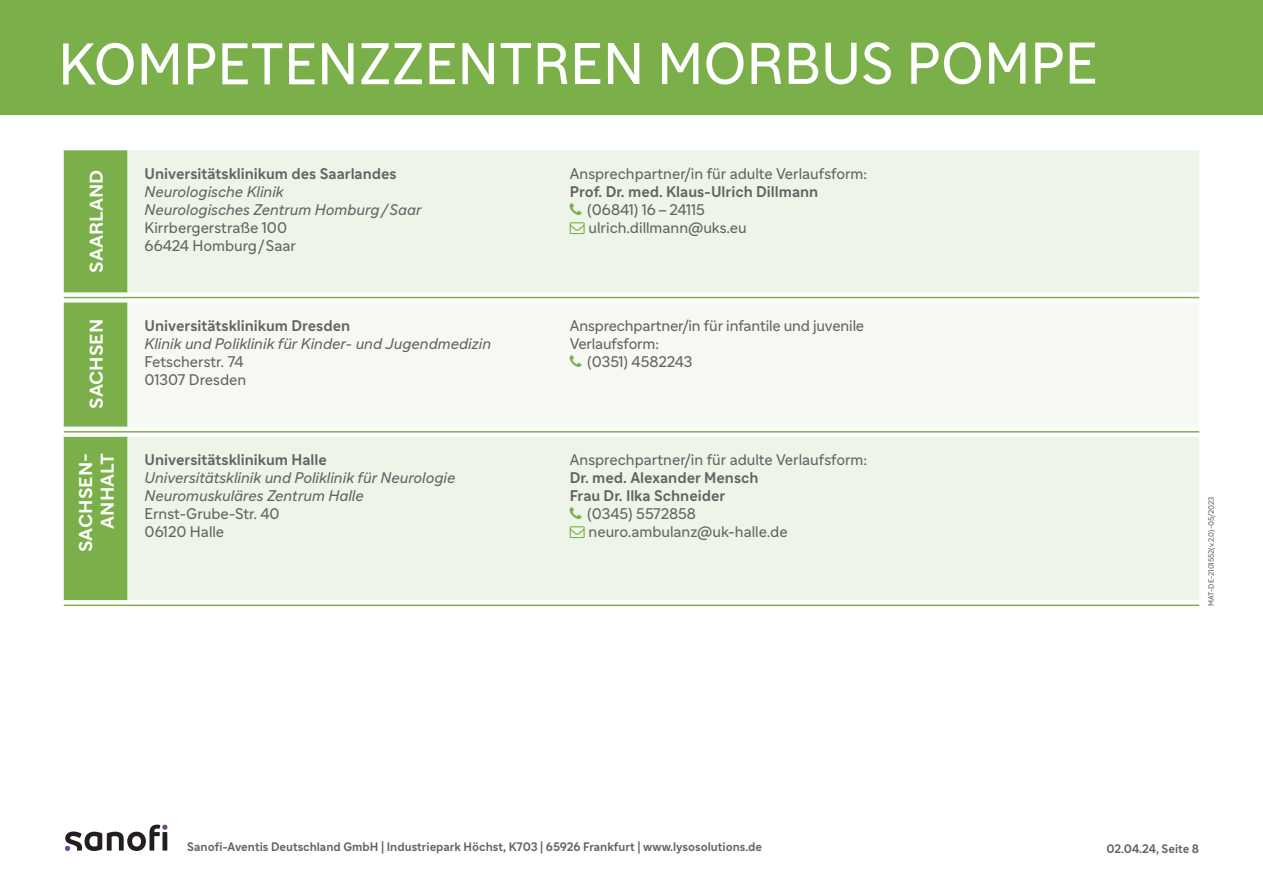
<style>
.page{position:relative;width:1263px;height:893px;background:#fff}
.page>*{position:absolute;margin:0;border:0;box-sizing:border-box;transform-origin:0 0}
.t1{font:57px "Sanofi Sans";color:#fff}
.Bundesland{font:700 18px/21.6px "Sanofi Sans";color:#fff;text-align:right;scale:1.1 1}
.p_table{font:15px/18px "Sanofi Sans";color:#636366}
.p_table-2{font:italic 15px "Sanofi Sans";color:#636366}
.p_table-3{font:700 15px "Sanofi Sans";color:#636366}
.t2{font:700 12px "Sanofi Sans";color:#636366}
.p-copy{font:7.5px "Sanofi Sans";color:#636366}
</style>
<div class="page">
<svg style="left:65px;top:825px;width:102px;height:26px"></svg>
<div style="left:0;top:0;width:1263px;height:115px;background:#7aaf49"></div>
<div style="left:64px;top:150px;width:64px;height:142px;background:#7aaf49"></div>
<div style="left:128px;top:150px;width:1071px;height:142px;background:#eff4e8"></div>
<svg style="left:64px;top:296px;width:1135px;height:311px;background:#e5eeda"></svg>
<div style="left:128px;top:303px;width:1071px;height:124px;background:#f6f9f3"></div>
<hr style="left:64px;top:301px;width:64px;height:2px;background:#fff">
<hr style="left:128px;top:301px;width:425px;height:2px;background:#fff">
<hr style="left:553px;top:301px;width:323px;height:2px;background:#fff">
<hr style="left:876px;top:301px;width:323px;height:2px;background:#fff">
<hr style="left:64px;top:427px;width:64px;height:1px;background:#fff">
<hr style="left:128px;top:427px;width:425px;height:1px;background:#fff">
<hr style="left:553px;top:427px;width:323px;height:1px;background:#fff">
<hr style="left:876px;top:427px;width:323px;height:1px;background:#fff">
<hr style="left:64px;top:435px;width:64px;height:2px;background:#fff">
<hr style="left:128px;top:435px;width:425px;height:2px;background:#fff">
<hr style="left:553px;top:435px;width:323px;height:2px;background:#fff">
<hr style="left:876px;top:435px;width:323px;height:2px;background:#fff">
<hr style="left:64px;top:600px;width:64px;height:2px;background:#fff">
<hr style="left:128px;top:600px;width:425px;height:2px;background:#fff">
<hr style="left:553px;top:600px;width:323px;height:2px;background:#fff">
<hr style="left:876px;top:600px;width:323px;height:2px;background:#fff">
<hr style="left:64px;top:297px;width:1135px;height:1px;background:#7aaf49">
<hr style="left:64px;top:431px;width:1135px;height:2px;background:#7aaf49">
<hr style="left:64px;top:605px;width:1135px;height:1px;background:#7aaf49">
<svg style="left:570px;top:203px;width:12px;height:12px"></svg>
<svg style="left:570px;top:222px;width:15px;height:12px"></svg>
<svg style="left:570px;top:355px;width:12px;height:12px"></svg>
<svg style="left:570px;top:507px;width:12px;height:12px"></svg>
<svg style="left:570px;top:526px;width:15px;height:12px"></svg>
<h1 class="t1" style="left:58px;top:29px;width:1041px">KOMPETENZZENTREN MORBUS POMPE</h1>
<p class="Bundesland" style="left:86px;top:273px;width:95px;rotate:-90deg">SAARLAND</p>
<p class="p_table-3" style="left:145px;top:164px;width:254px">Universitätsklinikum des Saarlandes</p>
<p class="p_table-2" style="left:145px;top:182px;width:141px">Neurologische Klinik</p>
<p class="p_table-2" style="left:145px;top:200px;width:278px">Neurologisches Zentrum Homburg/Saar</p>
<p class="p_table" style="left:145px;top:218px;width:144px">Kirrbergerstraße 100</p>
<p class="p_table" style="left:145px;top:236px;width:153px">66424 Homburg/Saar</p>
<p class="Bundesland" style="left:86px;top:409px;width:83px;rotate:-90deg">SACHSEN</p>
<p class="p_table-3" style="left:145px;top:316px;width:207px">Universitätsklinikum Dresden</p>
<p class="p_table-2" style="left:145px;top:334px;width:348px">Klinik und Poliklinik für Kinder- und Jugendmedizin</p>
<p class="p_table" style="left:145px;top:352px;width:101px">Fetscherstr. 74</p>
<p class="p_table" style="left:145px;top:370px;width:103px">01307 Dresden</p>
<p class="Bundesland" style="left:75px;top:552px;width:92px;rotate:-90deg">SACHSEN-<br>ANHALT</p>
<p class="p_table-3" style="left:145px;top:450px;width:184px">Universitätsklinikum Halle</p>
<p class="p_table-2" style="left:145px;top:469px;width:312px">Universitätsklinik und Poliklinik für Neurologie</p>
<p class="p_table-2" style="left:145px;top:487px;width:221px">Neuromuskuläres Zentrum Halle</p>
<p class="p_table" style="left:145px;top:505px;width:137px">Ernst-Grube-Str. 40</p>
<p class="p_table" style="left:145px;top:523px;width:81px">06120 Halle</p>
<p class="p_table" style="left:570px;top:164px;width:299px">Ansprechpartner/in für adulte Verlaufsform:</p>
<p class="p_table-3" style="left:570px;top:182px;width:250px">Prof. Dr. med. Klaus-Ulrich Dillmann</p>
<p class="p_table" style="left:587px;top:200px;width:119px">(06841) 16–24115</p>
<p class="p_table" style="left:589px;top:218px;width:160px">ulrich.dillmann@uks.eu</p>
<p class="p_table" style="left:570px;top:316px;width:296px">Ansprechpartner/in für infantile und juvenile<br>Verlaufsform:</p>
<p class="p_table" style="left:587px;top:352px;width:107px">(0351) 4582243</p>
<p class="p_table" style="left:570px;top:451px;width:299px">Ansprechpartner/in für adulte Verlaufsform:</p>
<p class="p_table-3" style="left:570px;top:468px;width:190px">Dr. med. Alexander Mensch</p>
<p class="p_table-3" style="left:570px;top:486px;width:157px">Frau Dr. Ilka Schneider</p>
<p class="p_table" style="left:587px;top:505px;width:110px">(0345) 5572858</p>
<p class="p_table" style="left:589px;top:523px;width:201px">neuro.ambulanz@uk-halle.de</p>
<p class="p-copy" style="left:1206px;top:606px;width:110px;rotate:-90deg">MAT-DE-2101552(v.2.0)-05/2023</p>
<p class="t2" style="left:187px;top:839px;width:576px">Sanofi-Aventis Deutschland GmbH | Industriepark Höchst, K703 | 65926 Frankfurt | www.lysosolutions.de</p>
<p class="t2" style="left:1106px;top:841px;width:94px">02.04.24, Seite 8</p>
</div>
